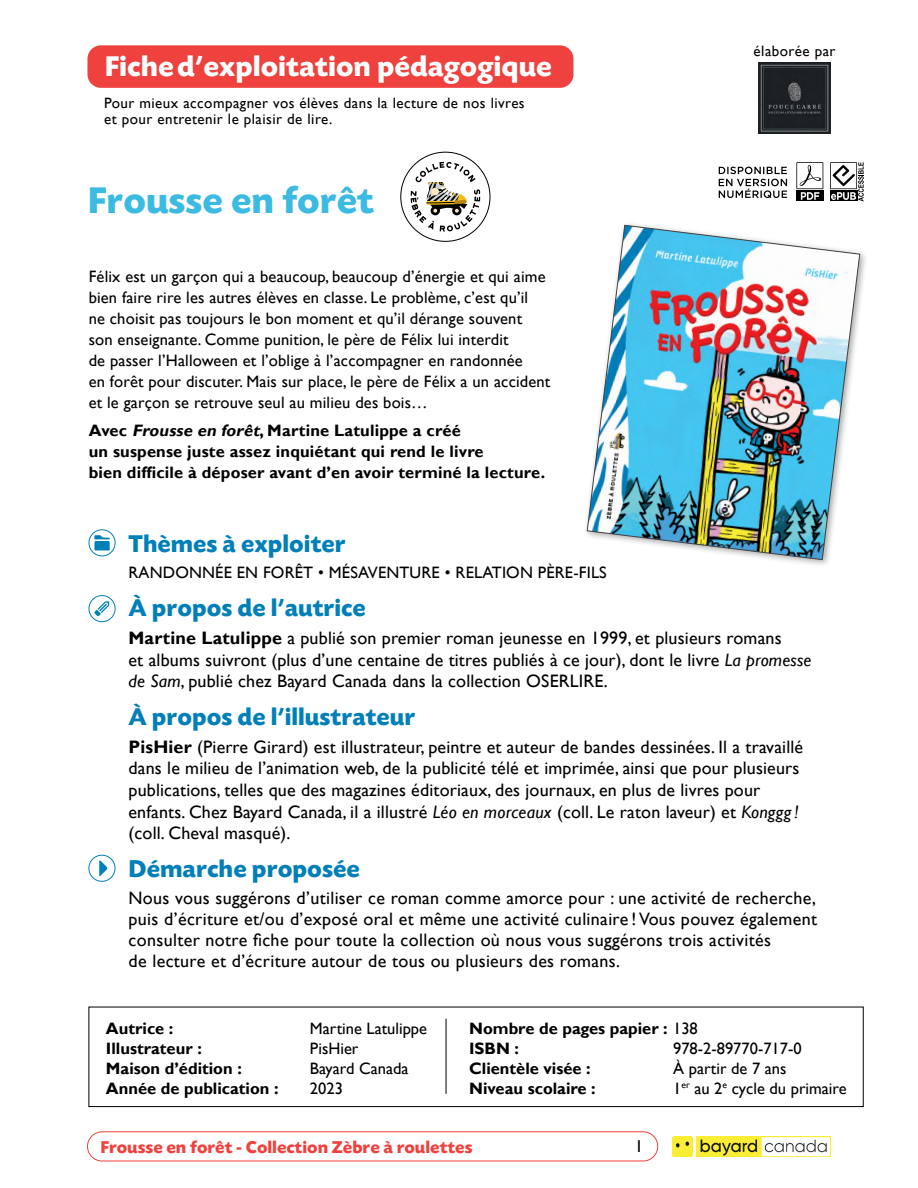
<style>
.page{position:relative;width:918px;height:1188px;background:#fff}
.page>*{position:absolute;margin:0;border:0;box-sizing:border-box;transform-origin:0 0}
.t1{font:700 39px "Today SB";color:#3bbae2}
.t2{font:700 30px "Today SB";color:#fff}
.t3{font:700 25.5px "Today SB";color:#007fb8}
.t4{font:18px/21.6px "Gill Sans";letter-spacing:.01em;color:#000}
.t5{font:700 18px "Today SB";color:#ef413d}
.t6{font:17.1px "Gill Sans";color:#000}
.t7{font:16.5px/21px "Gill Sans";letter-spacing:.01em;color:#000}
.t8{font:700 16.5px/21px "Gill Sans";color:#000}
.t9{font:15px/16.5px "Gill Sans";letter-spacing:.03em;color:#000}
.s1{font-style:italic}
.s2{font-weight:700}
.s3{font-weight:400}
</style>
<div class="page">
<div style="left:87px;top:45px;width:486px;height:43px;background:#ef413d;border-radius:14px"></div>
<div style="left:87px;top:1132px;width:571px;height:29px;border:1px solid #ef413d;border-radius:15px"></div>
<img style="left:673px;top:1136px;width:157px;height:21px">
<img style="left:759px;top:63px;width:71px;height:71px">
<img style="left:587px;top:225px;width:273px;height:335px">
<svg style="left:99px;top:860px;width:9px;height:16px"></svg>
<div style="left:89px;top:855px;width:26px;height:27px;border:1px solid #007fb8;border-radius:50%"></div>
<svg style="left:94px;top:535px;width:16px;height:15px"></svg>
<div style="left:89px;top:530px;width:26px;height:26px;border:1px solid #007fb8;border-radius:50%"></div>
<svg style="left:719px;top:167px;width:68px;height:31px"></svg>
<svg style="left:830px;top:162px;width:34px;height:39px"></svg>
<div style="left:796px;top:191px;width:27px;height:10px;background:#000"></div>
<svg style="left:796px;top:162px;width:27px;height:38px"></svg>
<svg style="left:410px;top:162px;width:70px;height:70px"></svg>
<div style="left:89px;top:1007px;width:774px;height:100px;border:1px solid #000"></div>
<hr style="left:446px;top:1019px;width:1px;height:75px;background:#000">
<svg style="left:94px;top:601px;width:15px;height:15px"></svg>
<div style="left:89px;top:595px;width:26px;height:27px;border:1px solid #007fb8;border-radius:50%"></div>
<h2 class="t2" style="left:105px;top:50px;width:449px">Fiche d’exploitation pédagogique</h2>
<p class="t9" style="left:104px;top:95px;width:422px">Pour mieux accompagner vos élèves dans la lecture de nos livres et pour entretenir le plaisir de lire.</p>
<h1 class="t1" style="left:88px;top:180px;width:288px">Frousse en forêt</h1>
<p class="t7" style="left:89px;top:266px;width:463px">Félix est un garçon qui a beaucoup, beaucoup d’énergie et qui aime bien faire rire les autres élèves en classe. Le problème, c’est qu’il<br>ne choisit pas toujours le bon moment et qu’il dérange souvent<br>son enseignante. Comme punition, le père de Félix lui interdit<br>de passer l’Halloween et l’oblige à l’accompagner en randonnée<br>en forêt pour discuter. Mais sur place, le père de Félix a un accident et le garçon se retrouve seul au milieu des bois…</p>
<p class="t8" style="left:89px;top:420px;width:458px">Avec <span class="s1">Frousse en forêt</span>, Martine Latulippe a créé<br>un suspense juste assez inquiétant qui rend le livre<br>bien difficile à déposer avant d’en avoir terminé la lecture.</p>
<p class="t9" style="left:754px;top:43px;width:83px">élaborée par</p>
<h3 class="t3" style="left:129px;top:530px;width:219px">Thèmes à exploiter</h3>
<p class="t7" style="left:129px;top:563px;width:480px">RANDONNÉE EN FORÊT • MÉSAVENTURE • RELATION PÈRE-FILS</p>
<h3 class="t3" style="left:129px;top:594px;width:239px">À propos de l’autrice</h3>
<p class="t4" style="left:129px;top:627px;width:684px"><span class="s2">Martine Latulippe</span> a publié son premier roman jeunesse en 1999, et plusieurs romans<br>et albums suivront (plus d’une centaine de titres publiés à ce jour), dont le livre <span class="s1">La promesse de Sam</span>, publié chez Bayard Canada dans la collection OSERLIRE.</p>
<h3 class="t3" style="left:129px;top:702px;width:288px">À propos de l’illustrateur</h3>
<p class="t4" style="left:129px;top:736px;width:676px"><span class="s2">PisHier</span> (Pierre Girard) est illustrateur, peintre et auteur de bandes dessinées. Il a travaillé dans le milieu de l’animation web, de la publicité télé et imprimée, ainsi que pour plusieurs publications, telles que des magazines éditoriaux, des journaux, en plus de livres pour enfants. Chez Bayard Canada, il a illustré <span class="s1">Léo en morceaux</span> (coll. Le raton laveur) et <span class="s1">Konggg ! </span>(coll. Cheval masqué).</p>
<h3 class="t3" style="left:129px;top:855px;width:233px">Démarche proposée</h3>
<p class="t4" style="left:129px;top:888px;width:690px;line-height:21px">Nous vous suggérons d’utiliser ce roman comme amorce pour : une activité de recherche, puis d’écriture et/ou d’exposé oral et même une activité culinaire ! Vous pouvez également consulter notre fiche pour toute la collection où nous vous suggérons trois activités<br>de lecture et d’écriture autour de tous ou plusieurs des romans.</p>
<p class="t8" style="left:106px;top:1019px;width:69px">Autrice :</p>
<p class="t7" style="left:310px;top:1019px;width:119px">Martine Latulippe</p>
<p class="t8" style="left:106px;top:1039px;width:97px">Illustrateur :</p>
<p class="t7" style="left:310px;top:1038px;width:50px">PisHier</p>
<p class="t8" style="left:106px;top:1058px;width:137px">Maison d’édition :</p>
<p class="t7" style="left:310px;top:1058px;width:100px">Bayard Canada</p>
<p class="t8" style="left:106px;top:1078px;width:174px">Année de publication :</p>
<p class="t7" style="left:310px;top:1078px;width:34px">2023</p>
<p class="t8" style="left:469px;top:1019px;width:230px;line-height:19.8px">Nombre de pages papier : <span class="s3">138<br></span>ISBN :</p>
<p class="t7" style="left:673px;top:1038px;width:130px">978-2-89770-717-0</p>
<p class="t8" style="left:469px;top:1058px;width:123px">Clientèle visée :</p>
<p class="t7" style="left:673px;top:1058px;width:115px">À partir de 7 ans</p>
<p class="t8" style="left:469px;top:1078px;width:128px">Niveau scolaire :</p>
<p class="t7" style="left:673px;top:1078px;width:175px">1<sup>er</sup> au 2<sup>e</sup> cycle du primaire</p>
<p class="t5" style="left:100px;top:1137px;width:374px">Frousse en forêt - Collection Zèbre à roulettes</p>
<p class="t6" style="left:635px;top:1136px;width:10px">1</p>
</div>
